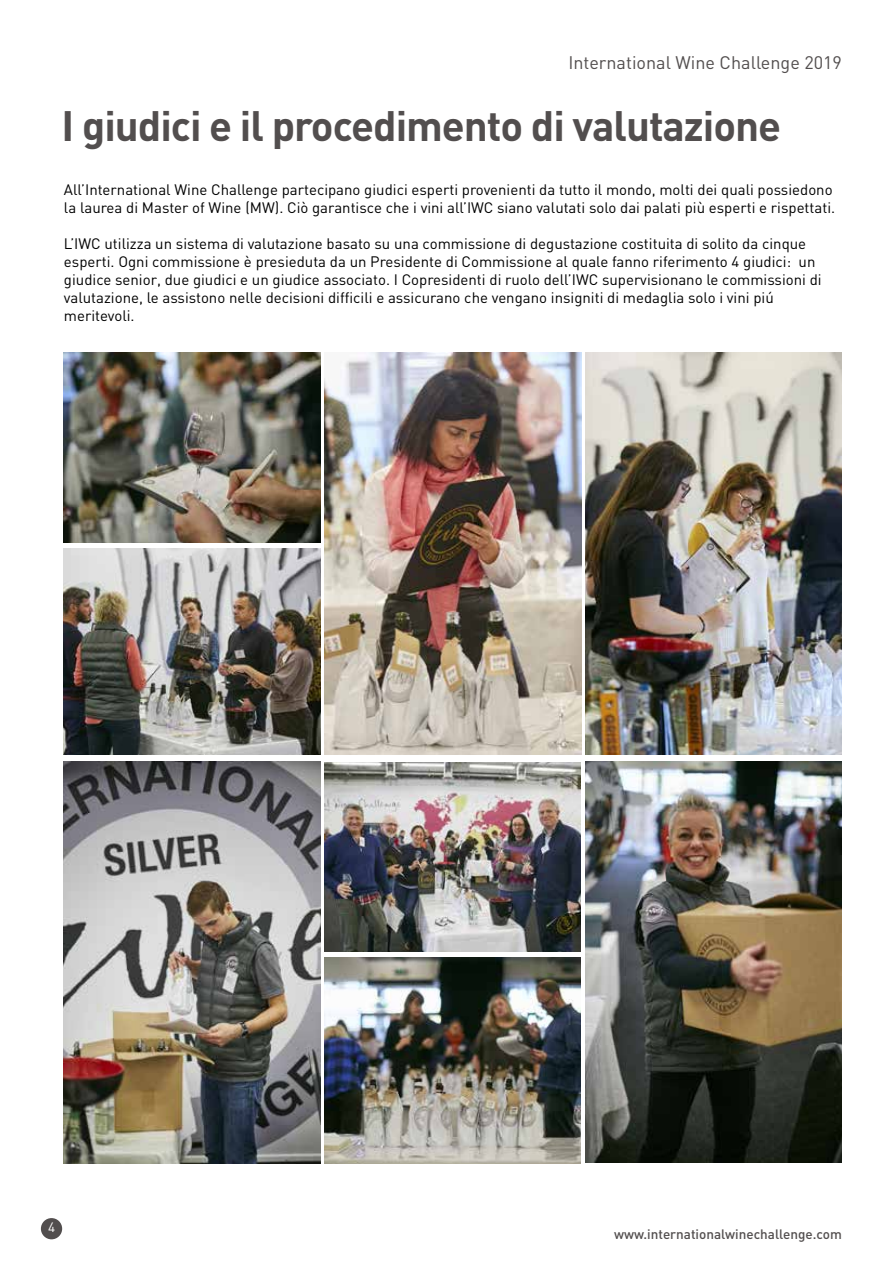
<style>
.page{position:relative;width:893px;height:1263px;background:#fff}
.page>*{position:absolute;margin:0;border:0;box-sizing:border-box;transform-origin:0 0}
.t1{font:700 42px "DINOT";letter-spacing:-.025em;color:#524e4e}
.t2{font:18px "DIN";color:#524e4e}
.t3{font:15px/18px "DIN";color:#000}
.t4{font:500 13.5px "DIN";color:#524e4e}
.t5{font:13.5px "DIN";color:#fff}
</style>
<div class="page">
<div style="left:41px;top:1218px;width:21px;height:21px;background:#524e4e;border-radius:50%"></div>
<img style="left:64px;top:353px;width:256px;height:190px">
<img style="left:325px;top:762px;width:256px;height:190px">
<img style="left:64px;top:762px;width:256px;height:401px">
<img style="left:325px;top:353px;width:256px;height:401px">
<img style="left:64px;top:549px;width:256px;height:205px">
<img style="left:325px;top:958px;width:256px;height:205px">
<img style="left:586px;top:762px;width:256px;height:401px">
<img style="left:586px;top:353px;width:256px;height:401px">
<p class="t2" style="left:568px;top:51px;width:275px">International Wine Challenge 2019</p>
<h1 class="t1" style="left:62px;top:99px;width:721px">I giudici e il procedimento di valutazione</h1>
<p class="t3" style="left:64px;top:180px;width:773px">All’International Wine Challenge partecipano giudici esperti provenienti da tutto il mondo, molti dei quali possiedono la laurea di Master of Wine (MW). Ciò garantisce che i vini all’IWC siano valutati solo dai palati più esperti e rispettati.</p>
<p class="t3" style="left:64px;top:234px;width:759px">L’IWC utilizza un sistema di valutazione basato su una commissione di degustazione costituita di solito da cinque esperti. Ogni commissione è presieduta da un Presidente di Commissione al quale fanno riferimento 4 giudici: un giudice senior, due giudici e un giudice associato. I Copresidenti di ruolo dell’IWC supervisionano le commissioni di valutazione, le assistono nelle decisioni difficili e assicurano che vengano insigniti di medaglia solo i vini piú meritevoli.</p>
<p class="t5" style="left:48px;top:1219px;width:9px">4</p>
<p class="t4" style="left:614px;top:1226px;width:229px">www.internationalwinechallenge.com</p>
</div>
